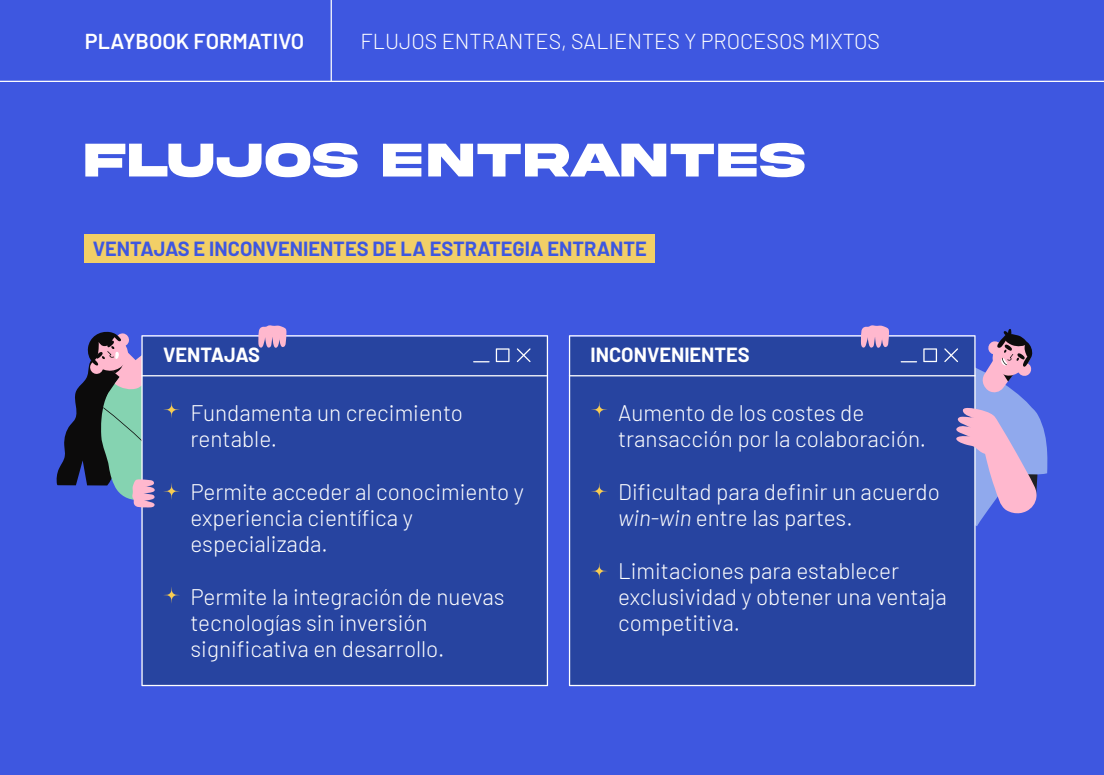
<style>
.page{position:relative;width:1104px;height:775px;background:#3e57e0}
.page>*{position:absolute;margin:0;border:0;box-sizing:border-box;transform-origin:0 0}
.t1{font:700 50px "Akira Expanded Super";letter-spacing:.055em;color:#fff}
.t2{font:300 22.5px/26.2px "Barlow";color:#fff}
.t3{font:300 21.62px "Barlow";color:#fff}
.t4{font:600 21.62px "Barlow";color:#fff}
.t5{font:700 20px "Barlow";color:#3e57e0}
.t6{font:700 20px "Barlow";color:#fff}
.s1{font-style:italic}
</style>
<div class="page">
<hr style="left:0;top:81px;width:1104px;height:1px;background:#fff">
<hr style="left:331px;top:0;width:1px;height:81px;background:#fff">
<div style="left:141px;top:335px;width:407px;height:351px;background:#2744a0"></div>
<hr style="left:141px;top:375px;width:407px;height:1px;background:#fff">
<svg style="left:496px;top:348px;width:13px;height:14px"></svg>
<svg style="left:473px;top:361px;width:16px;height:1px"></svg>
<svg style="left:517px;top:348px;width:14px;height:14px"></svg>
<svg style="left:163px;top:586px;width:17px;height:18px"></svg>
<div style="left:569px;top:335px;width:406px;height:351px;background:#2744a0"></div>
<hr style="left:569px;top:375px;width:406px;height:1px;background:#fff">
<svg style="left:56px;top:325px;width:230px;height:183px"></svg>
<svg style="left:860px;top:325px;width:187px;height:201px;background:#5a66b9"></svg>
<div style="left:84px;top:234px;width:571px;height:29px;background:#f2cf67"></div>
<p class="t4" style="left:85px;top:25px;width:221px">PLAYBOOK FORMATIVO</p>
<p class="t3" style="left:360px;top:26px;width:521px">FLUJOS ENTRANTES, SALIENTES Y PROCESOS MIXTOS</p>
<h1 class="t1" style="left:85px;top:137px;width:722px">FLUJOS ENTRANTES</h1>
<p class="t5" style="left:93px;top:234px;width:556px">VENTAJAS E INCONVENIENTES DE LA ESTRATEGIA ENTRANTE</p>
<p class="t6" style="left:163px;top:340px;width:98px">VENTAJAS</p>
<p class="t2" style="left:191px;top:398px;width:274px">Fundamenta un crecimiento rentable.</p>
<p class="t2" style="left:191px;top:477px;width:335px">Permite acceder al conocimiento y experiencia científica y especializada.</p>
<p class="t2" style="left:191px;top:582px;width:316px">Permite la integración de nuevas tecnologías sin inversión significativa en desarrollo.</p>
<p class="t6" style="left:590px;top:340px;width:161px">INCONVENIENTES</p>
<p class="t2" style="left:618px;top:398px;width:309px">Aumento de los costes de transacción por la colaboración.</p>
<p class="t2" style="left:618px;top:477px;width:323px">Dificultad para definir un acuerdo <span class="s1">win-win</span> entre las partes.</p>
<p class="t2" style="left:618px;top:556px;width:330px">Limitaciones para establecer exclusividad y obtener una ventaja competitiva.</p>
</div>
